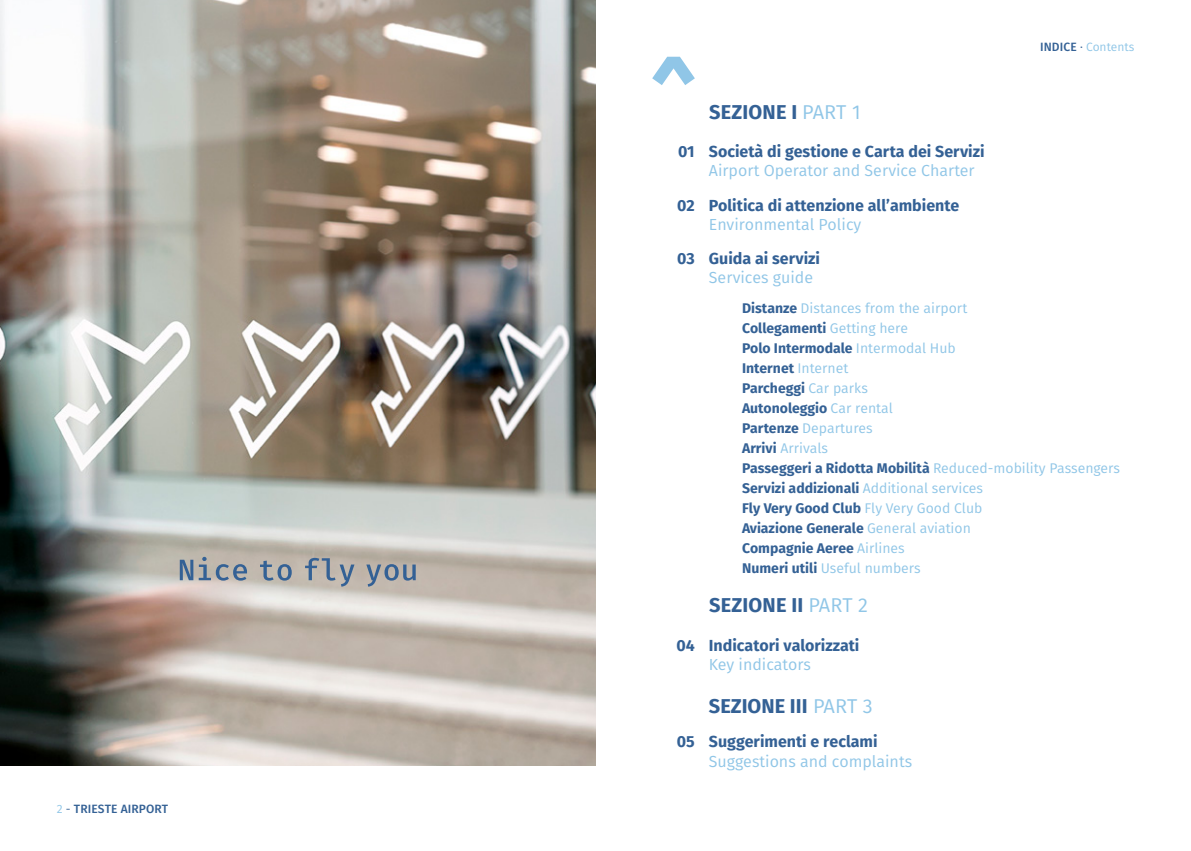
<style>
.page{position:relative;width:1191px;height:851px;background:#fff}
.page>*{position:absolute;margin:0;border:0;box-sizing:border-box;transform-origin:0 0}
.t1{font:700 20px "Fira Sans";letter-spacing:.01em;color:#346195}
.t2{font:700 16px "Fira Sans";color:#346195}
.t3{font:16px "Fira Sans";color:#90c6e7}
.t4{font:14px/20px "Fira Sans";color:#90c6e7}
.t5{font:500 12px "Fira Sans";letter-spacing:.01em;color:#346195}
.t6{font:12px "Fira Sans";color:#90c6e7}
.s1{font-weight:400;color:#90c6e7}
.s2{font-weight:400}
.s3{font-weight:500;color:#346195}
.s4{color:#346195}
.s5{font-weight:700;color:#346195}
</style>
<div class="page">
<svg style="left:652px;top:57px;width:43px;height:28px"></svg>
<img style="left:0;top:0;width:595px;height:765px">
<svg style="left:180px;top:559px;width:13px;height:21px"></svg>
<svg style="left:199px;top:556px;width:48px;height:24px"></svg>
<svg style="left:260px;top:560px;width:32px;height:20px"></svg>
<svg style="left:305px;top:557px;width:49px;height:29px"></svg>
<svg style="left:366px;top:564px;width:50px;height:22px"></svg>
<p class="t5" style="left:57px;top:798px;width:113px"><span class="s1">2</span> <span class="s2">-</span> TRIESTE AIRPORT</p>
<p class="t6" style="left:1040px;top:38px;width:96px"><span class="s3">INDICE</span> <span class="s4">∙</span> Contents</p>
<p class="t2" style="left:678px;top:138px;width:18px">01</p>
<p class="t2" style="left:677px;top:191px;width:19px">02</p>
<p class="t2" style="left:677px;top:245px;width:19px">03</p>
<p class="t2" style="left:676px;top:631px;width:20px">04</p>
<p class="t2" style="left:677px;top:728px;width:19px">05</p>
<h1 class="t1" style="left:709px;top:95px;width:153px">SEZIONE I <span class="s1">PART 1</span></h1>
<p class="t2" style="left:709px;top:138px;width:277px">Società di gestione e Carta dei Servizi</p>
<p class="t3" style="left:709px;top:159px;width:267px">Airport Operator and Service Charter</p>
<p class="t2" style="left:709px;top:191px;width:252px">Politica di attenzione all’ambiente</p>
<p class="t3" style="left:709px;top:212px;width:154px">Environmental Policy</p>
<p class="t2" style="left:709px;top:245px;width:113px">Guida ai servizi</p>
<p class="t3" style="left:709px;top:266px;width:106px">Services guide</p>
<p class="t4" style="left:742px;top:297px;width:379px"><span class="s5">Distanze</span> Distances from the airport<br><span class="s5">Collegamenti</span> Getting here<br><span class="s5">Polo Intermodale</span> Intermodal Hub<br><span class="s5">Internet</span> Internet<br><span class="s5">Parcheggi</span> Car parks<br><span class="s5">Autonoleggio</span> Car rental<br><span class="s5">Partenze</span> Departures<br><span class="s5">Arrivi</span> Arrivals<br><span class="s5">Passeggeri a Ridotta Mobilità</span> Reduced-mobility Passengers<br><span class="s5">Servizi addizionali</span> Additional services<br><span class="s5">Fly Very Good Club</span> Fly Very Good Club<br><span class="s5">Aviazione Generale</span> General aviation<br><span class="s5">Compagnie Aeree</span> Airlines<br><span class="s5">Numeri utili</span> Useful numbers</p>
<h1 class="t1" style="left:709px;top:588px;width:160px">SEZIONE II <span class="s1">PART 2</span></h1>
<p class="t2" style="left:709px;top:631px;width:152px">Indicatori valorizzati</p>
<p class="t3" style="left:709px;top:652px;width:103px">Key indicators</p>
<h1 class="t1" style="left:709px;top:689px;width:165px">SEZIONE III <span class="s1">PART 3</span></h1>
<p class="t2" style="left:709px;top:728px;width:170px">Suggerimenti e reclami</p>
<p class="t3" style="left:709px;top:749px;width:205px">Suggestions and complaints</p>
</div>
